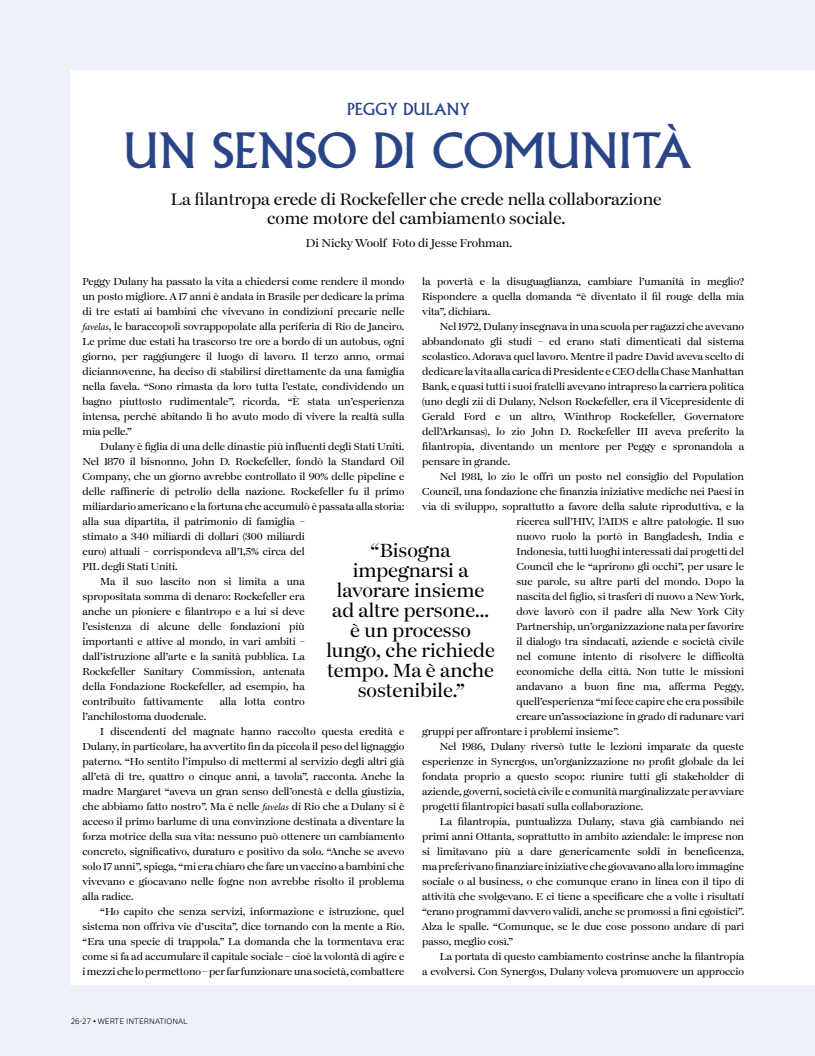
<style>
.page{position:relative;width:815px;height:1056px;background:#ecf1fa}
.page>*{position:absolute;margin:0;border:0;box-sizing:border-box;transform-origin:0 0}
.t1{font:47.5px "Albertus MT Std";color:#2a4488}
.t2{font:18.75px/20px "Monday";color:#000001;text-align:center}
.t3{font:16.25px/18.8px "Monday";color:#090a0b;text-align:center}
.t4{font:16.25px "Albertus MT Std";color:#2a4488}
.t5{font:11.25px "Monday";color:#000001}
.t6{font:10px/15px "Monday";color:#000001;text-align:justify}
.t7{font:7.5px "Deutsche Bank Display";color:#000001}
.s1{font-family:"Minion Pro";font-style:italic}
</style>
<div class="page">
<div style="left:71px;top:71px;width:744px;height:914px;background:#fff"></div>
<h3 class="t4" style="left:347px;top:99px;width:124px">PEGGY DULANY</h3>
<h1 class="t1" style="left:123px;top:123px;width:570px">UN SENSO DI COMUNITÀ</h1>
<h3 class="t3" style="left:171px;top:190px;width:492px">La filantropa erede di Rockefeller che crede nella collaborazione come motore del cambiamento sociale.</h3>
<p class="t5" style="left:306px;top:236px;width:208px">Di Nicky Woolf Foto di Jesse Frohman.</p>
<p class="t6" style="left:82px;top:274px;width:323px">Peggy Dulany ha passato la vita a chiedersi come rendere il mondo un posto migliore. A 17 anni è andata in Brasile per dedicare la prima di tre estati ai bambini che vivevano in condizioni precarie nelle <span class="s1">favelas</span>, le baraccopoli sovrappopolate alla periferia di Rio de Janeiro.<br>Le prime due estati ha trascorso tre ore a bordo di un autobus, ogni giorno, per raggiungere il luogo di lavoro. Il terzo anno, ormai diciannovenne, ha deciso di stabilirsi direttamente da una famiglia nella favela. “Sono rimasta da loro tutta l’estate, condividendo un bagno piuttosto rudimentale”, ricorda. “È stata un’esperienza intensa, perché abitando lì ho avuto modo di vivere la realtà sulla mia pelle.”</p>
<p class="t6" style="left:100px;top:439px;width:306px">Dulany è figlia di una delle dinastie più influenti degli Stati Uniti.</p>
<p class="t6" style="left:82px;top:454px;width:323px">Nel 1870 il bisnonno, John D. Rockefeller, fondò la Standard Oil</p>
<p class="t6" style="left:82px;top:469px;width:323px">Company, che un giorno avrebbe controllato il 90% delle pipeline e</p>
<p class="t6" style="left:82px;top:484px;width:323px">delle raffinerie di petrolio della nazione. Rockefeller fu il primo</p>
<p class="t6" style="left:82px;top:499px;width:323px">miliardario americano e la fortuna che accumulò è passata alla storia:</p>
<p class="t6" style="left:82px;top:514px;width:224px">alla sua dipartita, il patrimonio di famiglia –</p>
<p class="t6" style="left:82px;top:529px;width:224px">stimato a 340 miliardi di dollari (300 miliardi</p>
<p class="t6" style="left:82px;top:544px;width:224px">euro) attuali – corrispondeva all’1,5% circa del</p>
<p class="t6" style="left:82px;top:559px;width:97px">PIL degli Stati Uniti.</p>
<p class="t6" style="left:100px;top:574px;width:206px">Ma il suo lascito non si limita a una</p>
<p class="t6" style="left:82px;top:589px;width:224px">spropositata somma di denaro: Rockefeller era</p>
<p class="t6" style="left:82px;top:604px;width:224px">anche un pioniere e filantropo e a lui si deve</p>
<p class="t6" style="left:82px;top:619px;width:224px">l’esistenza di alcune delle fondazioni più</p>
<p class="t6" style="left:82px;top:634px;width:224px">importanti e attive al mondo, in vari ambiti –</p>
<p class="t6" style="left:82px;top:649px;width:224px">dall’istruzione all’arte e la sanità pubblica. La</p>
<p class="t6" style="left:82px;top:664px;width:224px">Rockefeller Sanitary Commission, antenata</p>
<p class="t6" style="left:82px;top:679px;width:224px">della Fondazione Rockefeller, ad esempio, ha</p>
<p class="t6" style="left:82px;top:694px;width:123px">contribuito fattivamente</p>
<p class="t6" style="left:220px;top:694px;width:86px">alla lotta contro</p>
<p class="t6" style="left:82px;top:709px;width:125px">l’anchilostoma duodenale.</p>
<p class="t6" style="left:100px;top:724px;width:306px">I discendenti del magnate hanno raccolto questa eredità e</p>
<p class="t6" style="left:82px;top:739px;width:323px">Dulany, in particolare, ha avvertito fin da piccola il peso del lignaggio</p>
<p class="t6" style="left:82px;top:754px;width:323px">paterno. “Ho sentito l’impulso di mettermi al servizio degli altri già</p>
<p class="t6" style="left:82px;top:769px;width:323px">all’età di tre, quattro o cinque anni, a tavola”, racconta. Anche la</p>
<p class="t6" style="left:82px;top:784px;width:323px">madre Margaret “aveva un gran senso dell’onestà e della giustizia,</p>
<p class="t6" style="left:82px;top:799px;width:323px">che abbiamo fatto nostro”. Ma è nelle <span class="s1">favelas</span> di Rio che a Dulany si è</p>
<p class="t6" style="left:82px;top:814px;width:323px">acceso il primo barlume di una convinzione destinata a diventare la</p>
<p class="t6" style="left:82px;top:829px;width:323px">forza motrice della sua vita: nessuno può ottenere un cambiamento</p>
<p class="t6" style="left:82px;top:844px;width:323px">concreto, significativo, duraturo e positivo da solo. “Anche se avevo</p>
<p class="t6" style="left:82px;top:859px;width:323px">solo 17 anni”, spiega, “mi era chiaro che fare un vaccino a bambini che</p>
<p class="t6" style="left:82px;top:874px;width:323px">vivevano e giocavano nelle fogne non avrebbe risolto il problema</p>
<p class="t6" style="left:82px;top:889px;width:53px">alla radice.</p>
<p class="t6" style="left:100px;top:904px;width:306px">“Ho capito che senza servizi, informazione e istruzione, quel</p>
<p class="t6" style="left:82px;top:919px;width:323px">sistema non offriva vie d’uscita”, dice tornando con la mente a Rio.</p>
<p class="t6" style="left:82px;top:934px;width:323px">“Era una specie di trappola.” La domanda che la tormentava era:</p>
<p class="t6" style="left:82px;top:949px;width:323px">come si fa ad accumulare il capitale sociale – cioè la volontà di agire e</p>
<p class="t6" style="left:82px;top:964px;width:323px">i mezzi che lo permettono – per far funzionare una società, combattere</p>
<p class="t6" style="left:422px;top:274px;width:323px">la povertà e la disuguaglianza, cambiare l’umanità in meglio?<br>Rispondere a quella domanda “è diventato il fil rouge della mia vita”, dichiara.</p>
<p class="t6" style="left:422px;top:319px;width:323px;text-indent:18px">Nel 1972, Dulany insegnava in una scuola per ragazzi che avevano abbandonato gli studi – ed erano stati dimenticati dal sistema scolastico. Adorava quel lavoro. Mentre il padre David aveva scelto di dedicare la vita alla carica di Presidente e CEO della Chase Manhattan Bank, e quasi tutti i suoi fratelli avevano intrapreso la carriera politica (uno degli zii di Dulany, Nelson Rockefeller, era il Vicepresidente di Gerald Ford e un altro, Winthrop Rockefeller, Governatore dell’Arkansas), lo zio John D. Rockefeller III aveva preferito la filantropia, diventando un mentore per Peggy e spronandola a pensare in grande.</p>
<p class="t6" style="left:440px;top:469px;width:306px">Nel 1981, lo zio le offrì un posto nel consiglio del Population</p>
<p class="t6" style="left:422px;top:484px;width:323px">Council, una fondazione che finanzia iniziative mediche nei Paesi in</p>
<p class="t6" style="left:422px;top:499px;width:323px">via di sviluppo, soprattutto a favore della salute riproduttiva, e la</p>
<p class="t6" style="left:517px;top:514px;width:229px">ricerca sull’HIV, l’AIDS e altre patologie. Il suo</p>
<p class="t6" style="left:517px;top:529px;width:229px">nuovo ruolo la portò in Bangladesh, India e</p>
<p class="t6" style="left:517px;top:544px;width:229px">Indonesia, tutti luoghi interessati dai progetti del</p>
<p class="t6" style="left:517px;top:559px;width:229px">Council che le “aprirono gli occhi”, per usare le</p>
<p class="t6" style="left:517px;top:574px;width:229px">sue parole, su altre parti del mondo. Dopo la</p>
<p class="t6" style="left:517px;top:589px;width:229px">nascita del figlio, si trasferì di nuovo a New York,</p>
<p class="t6" style="left:517px;top:604px;width:229px">dove lavorò con il padre alla New York City</p>
<p class="t6" style="left:517px;top:619px;width:229px">Partnership, un’organizzazione nata per favorire</p>
<p class="t6" style="left:517px;top:634px;width:229px">il dialogo tra sindacati, aziende e società civile</p>
<p class="t6" style="left:517px;top:649px;width:229px">nel comune intento di risolvere le difficoltà</p>
<p class="t6" style="left:517px;top:664px;width:229px">economiche della città. Non tutte le missioni</p>
<p class="t6" style="left:517px;top:679px;width:229px">andavano a buon fine ma, afferma Peggy,</p>
<p class="t6" style="left:517px;top:694px;width:229px">quell’esperienza “mi fece capire che era possibile</p>
<p class="t6" style="left:517px;top:709px;width:229px">creare un’associazione in grado di radunare vari</p>
<p class="t6" style="left:422px;top:724px;width:199px">gruppi per affrontare i problemi insieme”.</p>
<p class="t6" style="left:440px;top:739px;width:306px">Nel 1986, Dulany riversò tutte le lezioni imparate da queste</p>
<p class="t6" style="left:422px;top:754px;width:323px">esperienze in Synergos, un’organizzazione no profit globale da lei</p>
<p class="t6" style="left:422px;top:769px;width:323px">fondata proprio a questo scopo: riunire tutti gli stakeholder di</p>
<p class="t6" style="left:422px;top:784px;width:323px">aziende, governi, società civile e comunità marginalizzate per avviare</p>
<p class="t6" style="left:422px;top:799px;width:223px">progetti filantropici basati sulla collaborazione.</p>
<p class="t6" style="left:440px;top:814px;width:306px">La filantropia, puntualizza Dulany, stava già cambiando nei</p>
<p class="t6" style="left:422px;top:829px;width:323px">primi anni Ottanta, soprattutto in ambito aziendale: le imprese non</p>
<p class="t6" style="left:422px;top:844px;width:323px">si limitavano più a dare genericamente soldi in beneficenza,</p>
<p class="t6" style="left:422px;top:859px;width:323px">ma preferivano finanziare iniziative che giovavano alla loro immagine</p>
<p class="t6" style="left:422px;top:874px;width:323px">sociale o al business, o che comunque erano in linea con il tipo di</p>
<p class="t6" style="left:422px;top:889px;width:323px">attività che svolgevano. E ci tiene a specificare che a volte i risultati</p>
<p class="t6" style="left:422px;top:904px;width:323px">“erano programmi davvero validi, anche se promossi a fini egoistici”.</p>
<p class="t6" style="left:422px;top:919px;width:323px">Alza le spalle. “Comunque, se le due cose possono andare di pari</p>
<p class="t6" style="left:422px;top:934px;width:92px">passo, meglio così.”</p>
<p class="t6" style="left:440px;top:949px;width:306px">La portata di questo cambiamento costrinse anche la filantropia</p>
<p class="t6" style="left:422px;top:964px;width:323px">a evolversi. Con Synergos, Dulany voleva promuovere un approccio</p>
<h2 class="t2" style="left:326px;top:541px;width:170px">“Bisogna impegnarsi a lavorare insieme ad altre persone... è un processo lungo, che richiede tempo. Ma è anche sostenibile.”</h2>
<p class="t7" style="left:71px;top:1017px;width:118px">26-27 • WERTE INTERNATIONAL</p>
</div>
